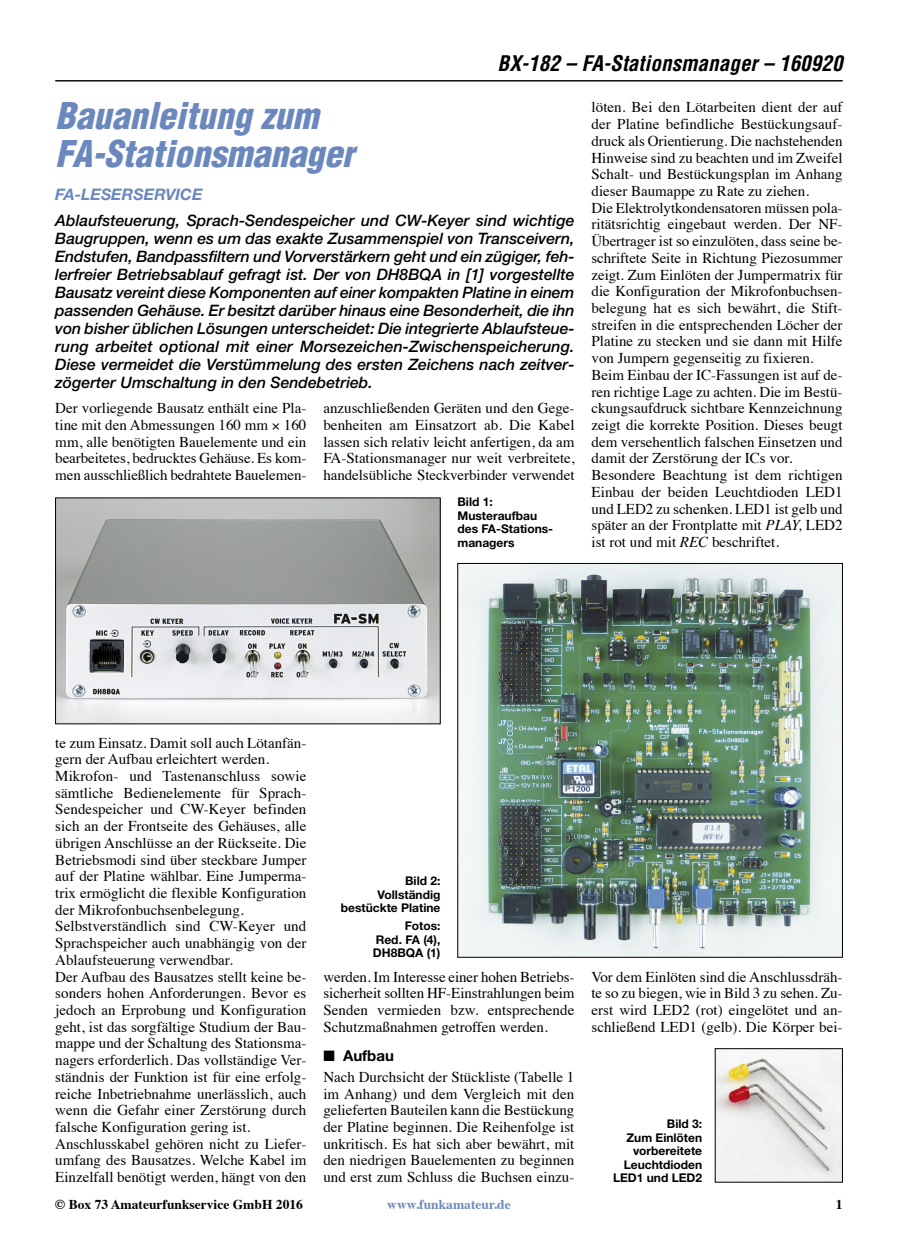
<style>
.page{position:relative;width:898px;height:1259px;background:#fff}
.page>*{position:absolute;margin:0;border:0;box-sizing:border-box;transform-origin:0 0}
.t1{font:italic 900 condensed 36px/37.5px "Helvetica";color:#6b88be}
.t2{font:italic 700 condensed 21px "Helvetica";letter-spacing:.005em;color:#000}
.t3{font:italic 700 15.9px "Helvetica Neue";color:#6b88be}
.t4{font:italic 500 15.75px/18px "Helvetica Neue";color:#000;text-align:justify}
.t5{font:15px/16.6px "Times";color:#000;text-align:justify}
.t6{font:700 15px "Helvetica Neue";color:#000}
.t7{font:700 13.5px "Times";color:#000}
.t8{font:700 13.5px "Times";color:#6b88be}
.t9{font:700 12px/13.5px "Helvetica Neue";color:#000;text-align:right}
.s1{font-style:italic}
</style>
<div class="page">
<hr style="left:55px;top:80px;width:787px;height:1px;background:#000">
<img style="left:459px;top:565px;width:381px;height:390px">
<div style="left:457px;top:563px;width:385px;height:394px;border:1px solid #000"></div>
<img style="left:57px;top:499px;width:381px;height:223px">
<img style="left:716px;top:1050px;width:124px;height:130px">
<h2 class="t2" style="left:497px;top:51px;width:346px">BX-182 – FA-Stationsmanager – 160920</h2>
<h1 class="t1" style="left:55px;top:98px;width:300px">Bauanleitung zum<br>FA-Stationsmanager</h1>
<p class="t3" style="left:55px;top:189px;width:149px">FA-LESERSERVICE</p>
<p class="t4" style="left:55px;top:212px;width:520px">Ablaufsteuerung, Sprach-Sendespeicher und CW-Keyer sind wichtige Baugruppen, wenn es um das exakte Zusammenspiel von Transceivern, Endstufen, Bandpassfiltern und Vorverstärkern geht und ein zügiger, feh&shy;lerfreier Betriebsablauf gefragt ist. Der von DH8BQA in [1] vorgestellte Bausatz vereint diese Komponenten auf einer kompakten Platine in einem passenden Gehäuse. Er besitzt darüber hinaus eine Besonderheit, die ihn von bisher üblichen Lösungen unterscheidet: Die integrierte Ablaufsteue&shy;rung arbeitet optional mit einer Morsezeichen-Zwischenspeicherung.<br>Diese vermeidet die Verstümmelung des ersten Zeichens nach zeitver&shy;zögerter Umschaltung in den Sendebetrieb.</p>
<p class="t5" style="left:55px;top:401px;width:252px">Der vorliegende Bausatz enthält eine Pla&shy;tine mit den Abmessungen 160 mm 160 mm, alle benötigten Bauelemente und ein bearbeitetes, bedrucktes Gehäuse. Es kom&shy;men ausschließlich bedrahtete Bauelemen-</p>
<p class="t5" style="left:323px;top:401px;width:252px">anzuschließenden Geräten und den Gege&shy;benheiten am Einsatzort ab. Die Kabel lassen sich relativ leicht anfertigen, da am FA-Stationsmanager nur weit verbreitete, handelsübliche Steckverbinder verwendet</p>
<p class="t9" style="left:457px;top:496px;width:97px;text-align:left">Bild 1:<br>Musteraufbau des FA-Stations&shy;managers</p>
<p class="t5" style="left:591px;top:100px;width:252px;text-align:left">löten. Bei den Lötarbeiten dient der auf der Platine befindliche Bestückungsauf&shy;druck als Orientierung. Die nachstehenden Hinweise sind zu beachten und im Zweifel Schalt- und Bestückungsplan im Anhang dieser Baumappe zu Rate zu ziehen.<br>Die Elektrolytkondensatoren müssen pola&shy;ritätsrichtig eingebaut werden. Der NF-Übertrager ist so einzulöten, dass seine be&shy;schriftete Seite in Richtung Piezosummer zeigt. Zum Einlöten der Jumpermatrix für die Konfiguration der Mikrofonbuchsen&shy;belegung hat es sich bewährt, die Stift&shy;streifen in die entsprechenden Löcher der Platine zu stecken und sie dann mit Hilfe von Jumpern gegenseitig zu fixieren.<br>Beim Einbau der IC-Fassungen ist auf de&shy;ren richtige Lage zu achten. Die im Bestü&shy;ckungsaufdruck sichtbare Kennzeichnung zeigt die korrekte Position. Dieses beugt dem versehentlich falschen Einsetzen und damit der Zerstörung der ICs vor.<br>Besondere Beachtung ist dem richtigen Einbau der beiden Leuchtdioden LED1 und LED2 zu schenken. LED1 ist gelb und später an der Frontplatte mit <span class="s1">PLAY,</span> LED2 ist rot und mit <span class="s1">REC</span> beschriftet.</p>
<p class="t5" style="left:55px;top:735px;width:252px;text-align:left">te zum Einsatz. Damit soll auch Lötanfän&shy;gern der Aufbau erleichtert werden.<br>Mikrofon- und Tastenanschluss sowie sämtliche Bedienelemente für Sprach-Sendespeicher und CW-Keyer befinden sich an der Frontseite des Gehäuses, alle übrigen Anschlüsse an der Rückseite. Die Betriebsmodi sind über steckbare Jumper auf der Platine wählbar. Eine Jumperma&shy;trix ermöglicht die flexible Konfiguration der Mikrofonbuchsenbelegung.<br>Selbstverständlich sind CW-Keyer und Sprachspeicher auch unabhängig von der Ablaufsteuerung verwendbar.<br>Der Aufbau des Bausatzes stellt keine be&shy;sonders hohen Anforderungen. Bevor es jedoch an Erprobung und Konfiguration geht, ist das sorgfältige Studium der Bau&shy;mappe und der Schaltung des Stationsma&shy;nagers erforderlich. Das vollständige Ver&shy;ständnis der Funktion ist für eine erfolg&shy;reiche Inbetriebnahme unerlässlich, auch wenn die Gefahr einer Zerstörung durch falsche Konfiguration gering ist.<br>Anschlusskabel gehören nicht zu Liefer&shy;umfang des Bausatzes. Welche Kabel im Einzelfall benötigt werden, hängt von den</p>
<p class="t9" style="left:341px;top:875px;width:101px">Bild 2:<br>Vollständig bestückte Platine</p>
<p class="t9" style="left:373px;top:920px;width:69px;text-align:justify;text-indent:32px">Fotos:<br>Red. FA (4), DH8BQA (1)</p>
<p class="t5" style="left:323px;top:969px;width:252px">werden. Im Interesse einer hohen Betriebs&shy;sicherheit sollten HF-Einstrahlungen beim Senden vermieden bzw. entsprechende Schutzmaßnahmen getroffen werden.</p>
<p class="t6" style="left:323px;top:1050px;width:72px">■ Aufbau</p>
<p class="t5" style="left:323px;top:1069px;width:252px">Nach Durchsicht der Stückliste (Tabelle 1 im Anhang) und dem Vergleich mit den gelieferten Bauteilen kann die Bestückung der Platine beginnen. Die Reihenfolge ist unkritisch. Es hat sich aber bewährt, mit den niedrigen Bauelementen zu beginnen und erst zum Schluss die Buchsen einzu-</p>
<p class="t5" style="left:591px;top:969px;width:252px">Vor dem Einlöten sind die Anschlussdräh&shy;te so zu biegen, wie in Bild 3 zu sehen. Zu&shy;erst wird LED2 (rot) eingelötet und an&shy;schließend LED1 (gelb). Die Körper bei-</p>
<p class="t9" style="left:612px;top:1118px;width:91px">Bild 3:<br>Zum Einlöten vorbereitete<br>Leuchtdioden<br>LED1 und LED2</p>
<p class="t7" style="left:55px;top:1198px;width:249px">© Box 73 Amateurfunkservice GmbH 2016</p>
<p class="t8" style="left:387px;top:1198px;width:125px">www.funkamateur.de</p>
<p class="t7" style="left:835px;top:1198px;width:8px">1</p>
</div>
